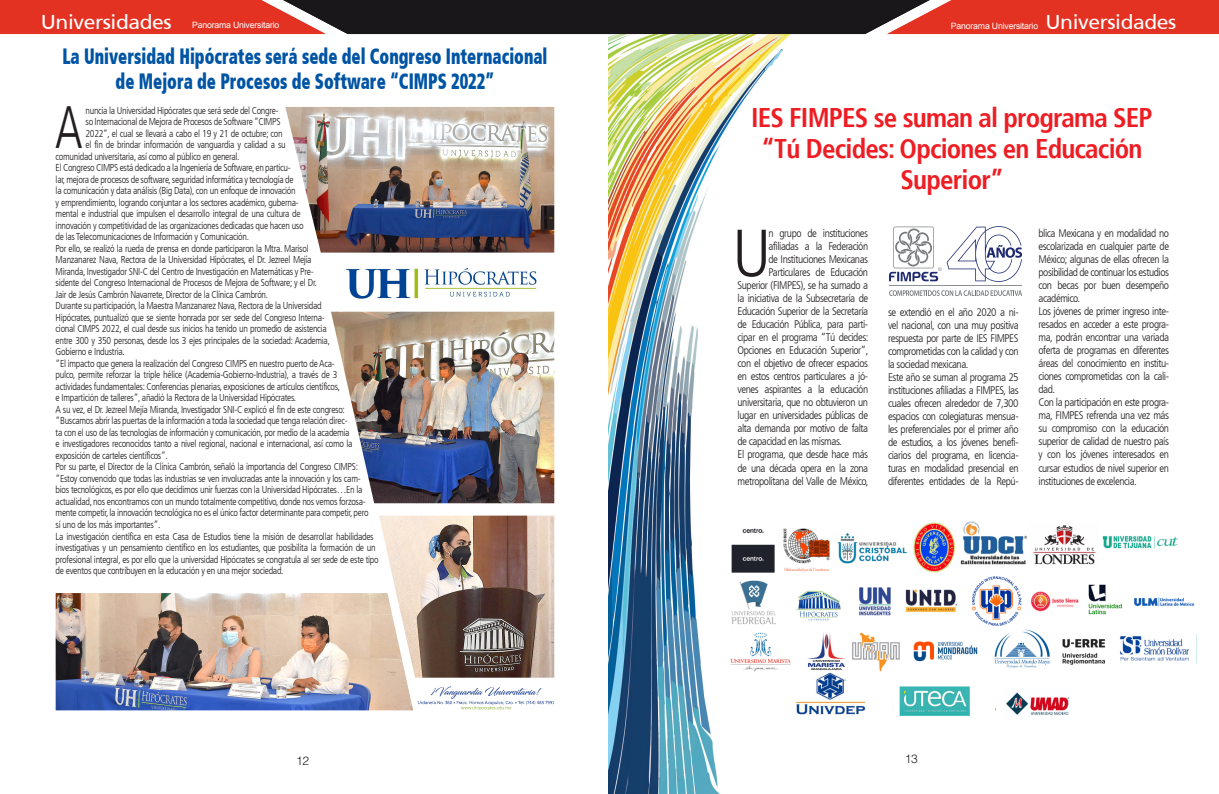
<style>
.page{position:relative;width:1219px;height:794px;background:#fff}
.page>*{position:absolute;margin:0;border:0;box-sizing:border-box;transform-origin:0 0}
.t1{font:300 condensed 66.9px "Frutiger LT";color:#231f20}
.t2{font:300 condensed 59.4px "Frutiger LT";color:#231f20;scale:.83 1}
.t3{font:700 condensed 27px/31px "Frutiger";letter-spacing:-.03em;color:#ee1d23;text-align:center}
.t4{font:900 condensed 22.1px/25px "Frutiger";color:#0054a4;text-align:center;scale:.75 1}
.t5{font:20px "Frutiger SAIN Rmv 1 Roman";letter-spacing:-.02em;color:#fff;scale:1.06 1}
.t6{font:300 12px "Helvetica LT Std";color:#231f20}
.t7{font:300 condensed 11px/13px "Frutiger LT";letter-spacing:-.04em;color:#231f20}
.t8{font:300 condensed 10px "Frutiger LT";letter-spacing:-.03em;color:#231f20}
.t9{font:8.7px "Arial";letter-spacing:-.02em;color:#fff}
</style>
<div class="page">
<img style="left:608px;top:34px;width:611px;height:760px">
<svg style="left:0;top:0;width:1219px;height:34px;background:#842c26"></svg>
<svg style="left:889px;top:290px;width:133px;height:6px"></svg>
<svg style="left:889px;top:226px;width:133px;height:56px"></svg>
<hr style="left:889px;top:285px;width:133px;height:1px;background:#8d9091">
<img style="left:331px;top:312px;width:223px;height:191px">
<img style="left:285px;top:107px;width:269px;height:146px">
<img style="left:379px;top:515px;width:175px;height:162px">
<img style="left:56px;top:593px;width:357px;height:117px">
<img style="left:418px;top:686px;width:136px;height:24px">
<img style="left:345px;top:267px;width:192px;height:32px">
<img style="left:716px;top:503px;width:480px;height:178px">
<img style="left:787px;top:669px;width:85px;height:57px">
<img style="left:996px;top:672px;width:92px;height:65px">
<img style="left:892px;top:674px;width:85px;height:58px">
<div style="left:1188px;top:542px;width:17px;height:24px;background:#fff"></div>
<h3 class="t5" style="left:41px;top:10px;width:125px">Universidades</h3>
<p class="t9" style="left:192px;top:20px;width:89px">Panorama Universitario</p>
<p class="t9" style="left:951px;top:20px;width:89px">Panorama Universitario</p>
<h3 class="t5" style="left:1045px;top:10px;width:125px">Universidades</h3>
<h3 class="t4" style="left:62px;top:44px;width:648px">La Universidad Hipócrates será sede del Congreso Internacional de Mejora de Procesos de Software “CIMPS 2022”</h3>
<p class="t8" style="left:86px;top:105px;width:195px">nuncia la Universidad Hipócrates que será sede del Congre-</p>
<p class="t8" style="left:86px;top:116px;width:197px">so Internacional de Mejora de Procesos de Software “CIMPS</p>
<p class="t8" style="left:86px;top:128px;width:199px">2022”, el cual se llevará a cabo el 19 y 21 de octubre; con</p>
<p class="t8" style="left:86px;top:139px;width:202px">el fin de brindar información de vanguardia y calidad a su</p>
<p class="t8" style="left:56px;top:151px;width:185px">comunidad universitaria, así como al público en general.</p>
<p class="t8" style="left:56px;top:162px;width:237px">El Congreso CIMPS está dedicado a la Ingeniería de Software, en particu-</p>
<p class="t8" style="left:56px;top:174px;width:239px">lar, mejora de procesos de software, seguridad informática y tecnología de</p>
<p class="t8" style="left:56px;top:185px;width:242px">la comunicación y data análisis (Big Data), con un enfoque de innovación</p>
<p class="t8" style="left:56px;top:197px;width:245px">y emprendimiento, logrando conjuntar a los sectores académico, guberna-</p>
<p class="t8" style="left:56px;top:208px;width:246px">mental e industrial que impulsen el desarrollo integral de una cultura de</p>
<p class="t8" style="left:56px;top:220px;width:249px">innovación y competitividad de las organizaciones dedicadas que hacen uso</p>
<p class="t8" style="left:56px;top:231px;width:195px">de las Telecomunicaciones de Información y Comunicación.</p>
<p class="t8" style="left:56px;top:243px;width:255px">Por ello, se realizó la rueda de prensa en donde participaron la Mtra. Marisol</p>
<p class="t8" style="left:56px;top:254px;width:257px">Manzanarez Nava, Rectora de la Universidad Hipócrates, el Dr. Jezreel Mejía</p>
<p class="t8" style="left:56px;top:266px;width:260px">Miranda, Investigador SNI-C del Centro de Investigación en Matemáticas y Pre-</p>
<p class="t8" style="left:56px;top:277px;width:263px">sidente del Congreso Internacional de Procesos de Mejora de Software; y el Dr.</p>
<p class="t8" style="left:56px;top:289px;width:214px">Jair de Jesús Cambrón Navarrete, Director de la Clínica Cambrón.</p>
<p class="t8" style="left:56px;top:300px;width:268px">Durante su participación, la Maestra Manzanarez Nava, Rectora de la Universidad</p>
<p class="t8" style="left:56px;top:312px;width:271px">Hipócrates, puntualizó que se siente honrada por ser sede del Congreso Interna-</p>
<p class="t8" style="left:56px;top:323px;width:273px">cional CIMPS 2022, el cual desde sus inicios ha tenido un promedio de asistencia</p>
<p class="t8" style="left:56px;top:335px;width:276px">entre 300 y 350 personas, desde los 3 ejes principales de la sociedad: Academia,</p>
<p class="t8" style="left:56px;top:346px;width:71px">Gobierno e Industria.</p>
<p class="t8" style="left:56px;top:358px;width:281px">“El impacto que genera la realización del Congreso CIMPS en nuestro puerto de Aca-</p>
<p class="t8" style="left:56px;top:369px;width:283px">pulco, permite reforzar la triple hélice (Academia-Gobierno-Industria), a través de 3</p>
<p class="t8" style="left:56px;top:381px;width:286px">actividades fundamentales: Conferencias plenarias, exposiciones de artículos científicos,</p>
<p class="t8" style="left:56px;top:392px;width:242px">e Impartición de talleres”, añadió la Rectora de la Universidad Hipócrates.</p>
<p class="t8" style="left:56px;top:404px;width:291px">A su vez, el Dr. Jezreel Mejía Miranda, Investigador SNI-C explicó el fin de este congreso:</p>
<p class="t8" style="left:56px;top:415px;width:294px">“Buscamos abrir las puertas de la información a toda la sociedad que tenga relación direc-</p>
<p class="t8" style="left:56px;top:427px;width:295px">ta con el uso de las tecnologías de información y comunicación, por medio de la academia</p>
<p class="t8" style="left:56px;top:438px;width:298px">e investigadores reconocidos tanto a nivel regional, nacional e internacional, así como la</p>
<p class="t8" style="left:56px;top:450px;width:114px">exposición de carteles científicos”.</p>
<p class="t8" style="left:56px;top:461px;width:304px">Por su parte, el Director de la Clínica Cambrón, señaló la importancia del Congreso CIMPS:</p>
<p class="t8" style="left:56px;top:473px;width:307px">“Estoy convencido que todas las industrias se ven involucradas ante la innovación y los cam-</p>
<p class="t8" style="left:56px;top:484px;width:308px">bios tecnológicos, es por ello que decidimos unir fuerzas con la Universidad Hipócrates…En la</p>
<p class="t8" style="left:56px;top:496px;width:311px">actualidad, nos encontramos con un mundo totalmente competitivo, donde nos vemos forzosa-</p>
<p class="t8" style="left:56px;top:507px;width:314px">mente competir, la innovación tecnológica no es el único factor determinante para competir, pero</p>
<p class="t8" style="left:56px;top:519px;width:106px">sí uno de los más importantes”.</p>
<p class="t8" style="left:56px;top:530px;width:320px">La investigación científica en esta Casa de Estudios tiene la misión de desarrollar habilidades</p>
<p class="t8" style="left:56px;top:542px;width:322px">investigativas y un pensamiento científico en los estudiantes, que posibilita la formación de un</p>
<p class="t8" style="left:56px;top:553px;width:325px">profesional integral, es por ello que la universidad Hipócrates se congratula al ser sede de este tipo</p>
<p class="t8" style="left:56px;top:565px;width:229px">de eventos que contribuyen en la educación y en una mejor sociedad.</p>
<h2 class="t2" style="left:55px;top:94px;width:35px">A</h2>
<h3 class="t3" style="left:751px;top:102px;width:403px">IES FIMPES se suman al programa SEP “Tú Decides: Opciones en Educación<br>Superior”</h3>
<h1 class="t1" style="left:732px;top:215px;width:41px">U</h1>
<p class="t7" style="left:768px;top:227px;width:101px">n grupo de instituciones</p>
<p class="t7" style="left:1038px;top:227px;width:132px">blica Mexicana y en modalidad no escolarizada en cualquier parte de<br>México; algunas de ellas ofrecen la posibilidad de continuar los estudios con becas por buen desempeño académico.<br>Los jóvenes de primer ingreso inte&shy;resados en acceder a este progra&shy;ma, podrán encontrar una variada oferta de programas en diferentes áreas del conocimiento en institu&shy;ciones comprometidas con la cali&shy;dad.<br>Con la participación en este progra&shy;ma, FIMPES refrenda una vez más su compromiso con la educación superior de calidad de nuestro país y con los jóvenes interesados en cursar estudios de nivel superior en instituciones de excelencia.</p>
<p class="t7" style="left:768px;top:240px;width:101px">afiliadas a la Federación</p>
<p class="t7" style="left:768px;top:253px;width:101px">de Instituciones Mexicanas</p>
<p class="t7" style="left:768px;top:266px;width:101px">Particulares de Educación</p>
<p class="t7" style="left:738px;top:279px;width:132px">Superior (FIMPES), se ha sumado a</p>
<p class="t7" style="left:738px;top:292px;width:132px">la iniciativa de la Subsecretaría de</p>
<p class="t7" style="left:738px;top:305px;width:132px">Educación Superior de la Secretaría</p>
<p class="t7" style="left:738px;top:318px;width:132px">de Educación Pública, para parti-</p>
<p class="t7" style="left:738px;top:331px;width:133px">cipar en el programa “Tú decides:</p>
<p class="t7" style="left:738px;top:344px;width:133px">Opciones en Educación Superior”,</p>
<p class="t7" style="left:738px;top:357px;width:132px">con el objetivo de ofrecer espacios</p>
<p class="t7" style="left:738px;top:370px;width:132px">en estos centros particulares a jó-</p>
<p class="t7" style="left:738px;top:383px;width:132px">venes aspirantes a la educación</p>
<p class="t7" style="left:738px;top:396px;width:132px">universitaria, que no obtuvieron un</p>
<p class="t7" style="left:738px;top:409px;width:132px">lugar en universidades públicas de</p>
<p class="t7" style="left:738px;top:422px;width:132px">alta demanda por motivo de falta</p>
<p class="t7" style="left:738px;top:435px;width:106px">de capacidad en las mismas.</p>
<p class="t7" style="left:738px;top:448px;width:132px">El programa, que desde hace más</p>
<p class="t7" style="left:738px;top:461px;width:132px">de una década opera en la zona</p>
<p class="t7" style="left:738px;top:474px;width:133px">metropolitana del Valle de México,</p>
<p class="t7" style="left:888px;top:306px;width:132px">se extendió en el año 2020 a ni&shy;vel nacional, con una muy positiva respuesta por parte de IES FIMPES comprometidas con la calidad y con la sociedad mexicana.<br>Este año se suman al programa 25 instituciones afiliadas a FIMPES, las cuales ofrecen alrededor de 7,300 espacios con colegiaturas mensua&shy;les preferenciales por el primer año de estudios, a los jóvenes benefi&shy;ciarios del programa, en licencia&shy;turas en modalidad presencial en diferentes entidades de la Repú-</p>
<p class="t6" style="left:296px;top:753px;width:15px">12</p>
<p class="t6" style="left:905px;top:751px;width:15px">13</p>
</div>
